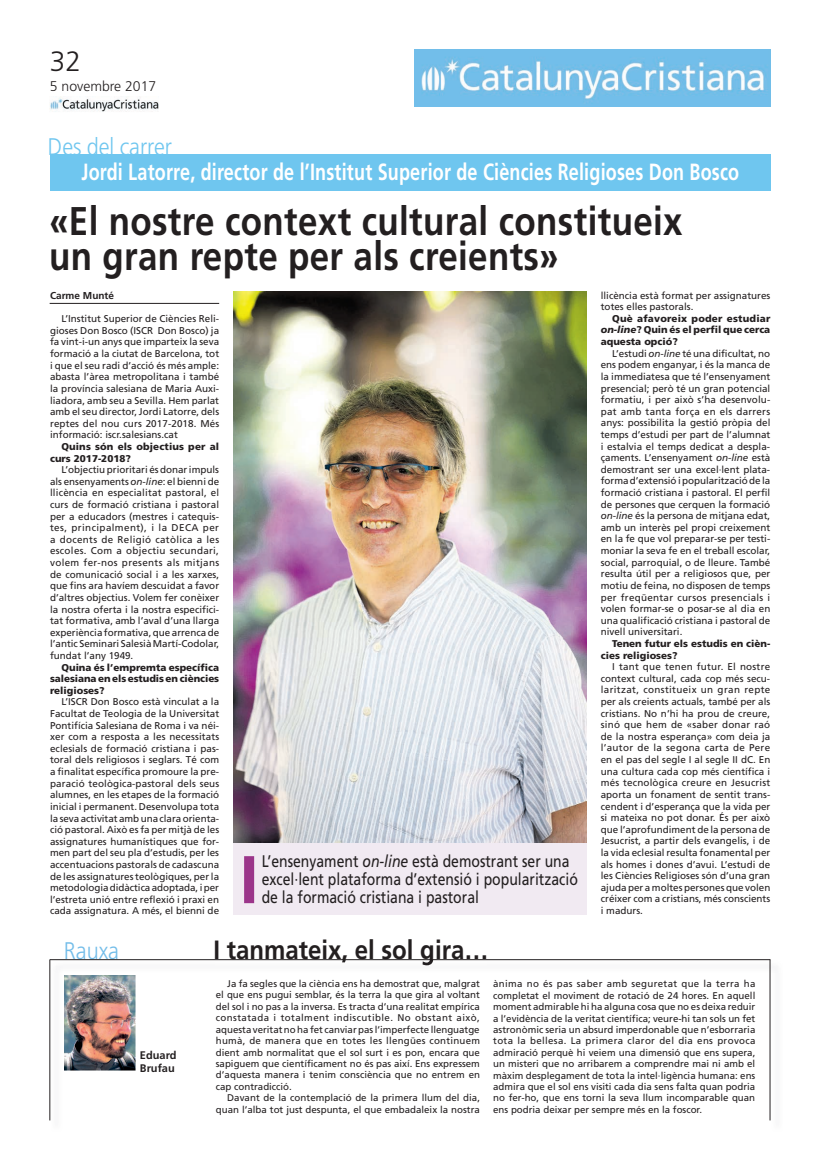
<style>
.page{position:relative;width:820px;height:1163px;background:#fff}
.page>*{position:absolute;margin:0;border:0;box-sizing:border-box;transform-origin:0 0}
.t1{font:700 40px/35px "Frutiger";letter-spacing:.01em;color:#231f20;scale:.87 1}
.t2{font:300 28px "Frutiger";color:#231f20}
.t3{font:700 26.4px "Frutiger";color:#231f20;scale:.91 1}
.t4{font:300 24px "Frutiger";color:#6fc6ef;scale:.9 1}
.t5{font:300 24px "Frutiger";color:#73bde9;scale:.9 1}
.t6{font:700 23.4px "Frutiger";letter-spacing:.01em;color:#fff;scale:.77 1}
.t7{font:16.8px/18px "Frutiger";color:#231f20;scale:.83 1}
.t8{font:300 14px "Frutiger";color:#231f20}
.t9{font:700 11px/13px "Frutiger";color:#231f20}
.t10{font:700 10px "Frutiger";color:#231f20}
.t11{font:9.9px/11.6px "Frutiger";color:#231f20;text-align:justify}
.t12{font:900 9.9px/11.6px "Frutiger";color:#231f20}
.t13{font:9.7px/11.4px "Frutiger";color:#231f20;text-align:justify}
.s1{font-style:italic}
</style>
<div class="page">
<div style="left:233px;top:842px;width:353px;height:72px;background:#f1eaf2"></div>
<img style="left:414px;top:50px;width:356px;height:56px">
<img style="left:64px;top:975px;width:72px;height:95px">
<img style="left:50px;top:96px;width:108px;height:16px">
<div style="left:50px;top:155px;width:720px;height:36px;background:#6fc6ef"></div>
<img style="left:53px;top:960px;width:718px;height:12px">
<img style="left:215px;top:960px;width:271px;height:5px">
<hr style="left:50px;top:959px;width:720px;height:1px;background:#231f20">
<svg style="left:53px;top:962px;width:10px;height:10px"></svg>
<hr style="left:50px;top:959px;width:1px;height:161px;background:#231f20">
<hr style="left:769px;top:959px;width:1px;height:161px;background:#231f20">
<hr style="left:50px;top:303px;width:169px;height:1px;background:#231f20">
<div style="left:244px;top:856px;width:10px;height:47px;background:#9b358a"></div>
<img style="left:233px;top:291px;width:353px;height:551px">
<h2 class="t2" style="left:50px;top:45px;width:33px">32</h2>
<h3 class="t8" style="left:50px;top:78px;width:108px">5 novembre 2017</h3>
<h3 class="t4" style="left:48px;top:133px;width:139px">Des del carrer</h3>
<h3 class="t6" style="left:81px;top:158px;width:855px">Jordi Latorre, director de l’Institut Superior de Ciències Religioses Don Bosco</h3>
<h1 class="t1" style="left:49px;top:203px;width:729px">«El nostre context cultural constitueix un gran repte per als creients»</h1>
<p class="t11" style="left:600px;top:289px;width:171px">llicència està format per assignatures totes elles pastorals.</p>
<p class="t12" style="left:600px;top:312px;width:171px;text-align:justify;text-indent:11px">Què afavoreix poder estudiar <span class="s1">on-line</span>? Quin és el perfil que cerca aquesta opció?</p>
<p class="t11" style="left:600px;top:347px;width:171px;text-indent:11px">L’estudi <span class="s1">on-line</span> té una dificultat, no ens podem enganyar, i és la manca de la immediatesa que té l’ensenyament presencial; però té un gran potencial formatiu, i per això s’ha desenvolu&shy;pat amb tanta força en els darrers anys: possibilita la gestió pròpia del temps d’estudi per part de l’alumnat i estalvia el temps dedicat a despla&shy;çaments. L’ensenyament <span class="s1">on-line</span> està demostrant ser una excel·lent plata&shy;forma d’extensió i popularització de la formació cristiana i pastoral. El perfil de persones que cerquen la formació <span class="s1">on-line</span> és la persona de mitjana edat, amb un interès pel propi creixement en la fe que vol preparar-se per testi&shy;moniar la seva fe en el treball escolar, social, parroquial, o de lleure. També resulta útil per a religiosos que, per motiu de feina, no disposen de temps per freqüentar cursos presencials i volen formar-se o posar-se al dia en una qualificació cristiana i pastoral de nivell universitari.</p>
<p class="t12" style="left:600px;top:637px;width:171px;text-indent:11px">Tenen futur els estudis en cièn&shy;cies religioses?</p>
<p class="t11" style="left:600px;top:661px;width:171px;text-indent:11px">I tant que tenen futur. El nostre context cultural, cada cop més secu&shy;laritzat, constitueix un gran repte per als creients actuals, també per als cristians. No n’hi ha prou de creure, sinó que hem de «saber donar raó de la nostra esperança» com deia ja l’autor de la segona carta de Pere en el pas del segle I al segle II dC. En una cultura cada cop més científica i més tecnològica creure en Jesucrist aporta un fonament de sentit trans&shy;cendent i d’esperança que la vida per si mateixa no pot donar. És per això que l’aprofundiment de la persona de Jesucrist, a partir dels evangelis, i de la vida eclesial resulta fonamental per als homes i dones d’avui. L’estudi de les Ciències Religioses són d’una gran ajuda per a moltes persones que volen créixer com a cristians, més conscients i madurs.</p>
<p class="t10" style="left:50px;top:289px;width:65px">Carme Munté</p>
<p class="t11" style="left:50px;top:313px;width:171px;text-indent:11px">L’Institut Superior de Ciències Reli&shy;gioses Don Bosco (ISCR Don Bosco) ja fa vint-i-un anys que imparteix la seva formació a la ciutat de Barcelona, tot i que el seu radi d’acció és més ample: abasta l’àrea metropolitana i també la província salesiana de Maria Auxi&shy;liadora, amb seu a Sevilla. Hem parlat amb el seu director, Jordi Latorre, dels reptes del nou curs 2017-2018. Més informació: iscr.salesians.cat</p>
<p class="t12" style="left:50px;top:440px;width:170px;text-indent:11px">Quins són els objectius per al curs 2017-2018?</p>
<p class="t11" style="left:50px;top:464px;width:171px;text-indent:11px">L’objectiu prioritari és donar impuls als ensenyaments <span class="s1">on-line</span>: el bienni de llicència en especialitat pastoral, el curs de formació cristiana i pastoral per a educadors (mestres i catequis&shy;tes, principalment), i la DECA per a docents de Religió catòlica a les escoles. Com a objectiu secundari, volem fer-nos presents als mitjans de comunicació social i a les xarxes, que fins ara havíem descuidat a favor d’altres objectius. Volem fer conèixer la nostra oferta i la nostra especifici&shy;tat formativa, amb l’aval d’una llarga experiència formativa, que arrenca de l’antic Seminari Salesià Martí-Codolar, fundat l’any 1949.</p>
<p class="t12" style="left:50px;top:661px;width:170px;text-align:justify;text-indent:11px">Quina és l’empremta específica salesiana en els estudis en ciències religioses?</p>
<p class="t11" style="left:50px;top:696px;width:171px;text-indent:11px">L’ISCR Don Bosco està vinculat a la Facultat de Teologia de la Universitat Pontifícia Salesiana de Roma i va néi&shy;xer com a resposta a les necessitats eclesials de formació cristiana i pas&shy;toral dels religiosos i seglars. Té com a finalitat específica promoure la pre&shy;paració teològica-pastoral dels seus alumnes, en les etapes de la formació inicial i permanent. Desenvolupa tota la seva activitat amb una clara orienta&shy;ció pastoral. Això es fa per mitjà de les assignatures humanístiques que for&shy;men part del seu pla d’estudis, per les accentuacions pastorals de cadascuna de les assignatures teològiques, per la metodologia didàctica adoptada, i per l’estreta unió entre reflexió i praxi en cada assignatura. A més, el bienni de</p>
<h3 class="t7" style="left:261px;top:851px;width:382px">L’ensenyament <span class="s1">on-line</span> està demostrant ser una excel·lent plataforma d’extensió i popularització de la formació cristiana i pastoral</h3>
<h3 class="t5" style="left:64px;top:937px;width:63px">Rauxa</h3>
<p class="t9" style="left:140px;top:1048px;width:38px">Eduard<br>Brufau</p>
<h3 class="t3" style="left:213px;top:934px;width:303px">I tanmateix, el sol gira…</h3>
<p class="t13" style="left:216px;top:977px;width:265px;text-indent:11px">Ja fa segles que la ciència ens ha demostrat que, malgrat el que ens pugui semblar, és la terra la que gira al voltant del sol i no pas a la inversa. Es tracta d’una realitat empírica constatada i totalment indiscutible. No obstant això, aquesta veritat no ha fet canviar pas l’imperfecte llenguatge humà, de manera que en totes les llengües continuem dient amb normalitat que el sol surt i es pon, encara que sapiguem que científicament no és pas així. Ens expressem d’aquesta manera i tenim consciència que no entrem en cap contradicció.</p>
<p class="t13" style="left:216px;top:1091px;width:265px;text-align:right">Davant de la contemplació de la primera llum del dia, quan l’alba tot just despunta, el que embadaleix la nostra</p>
<p class="t13" style="left:493px;top:978px;width:264px">ànima no és pas saber amb seguretat que la terra ha completat el moviment de rotació de 24 hores. En aquell moment admirable hi ha alguna cosa que no es deixa reduir a l’evidència de la veritat científica; veure-hi tan sols un fet astronòmic seria un absurd imperdonable que n’esborraria tota la bellesa. La primera claror del dia ens provoca admiració perquè hi veiem una dimensió que ens supera, un misteri que no arribarem a comprendre mai ni amb el màxim desplegament de tota la intel·ligència humana: ens admira que el sol ens visiti cada dia sens falta quan podria no fer-ho, que ens torni la seva llum incomparable quan ens podria deixar per sempre més en la foscor.</p>
</div>
